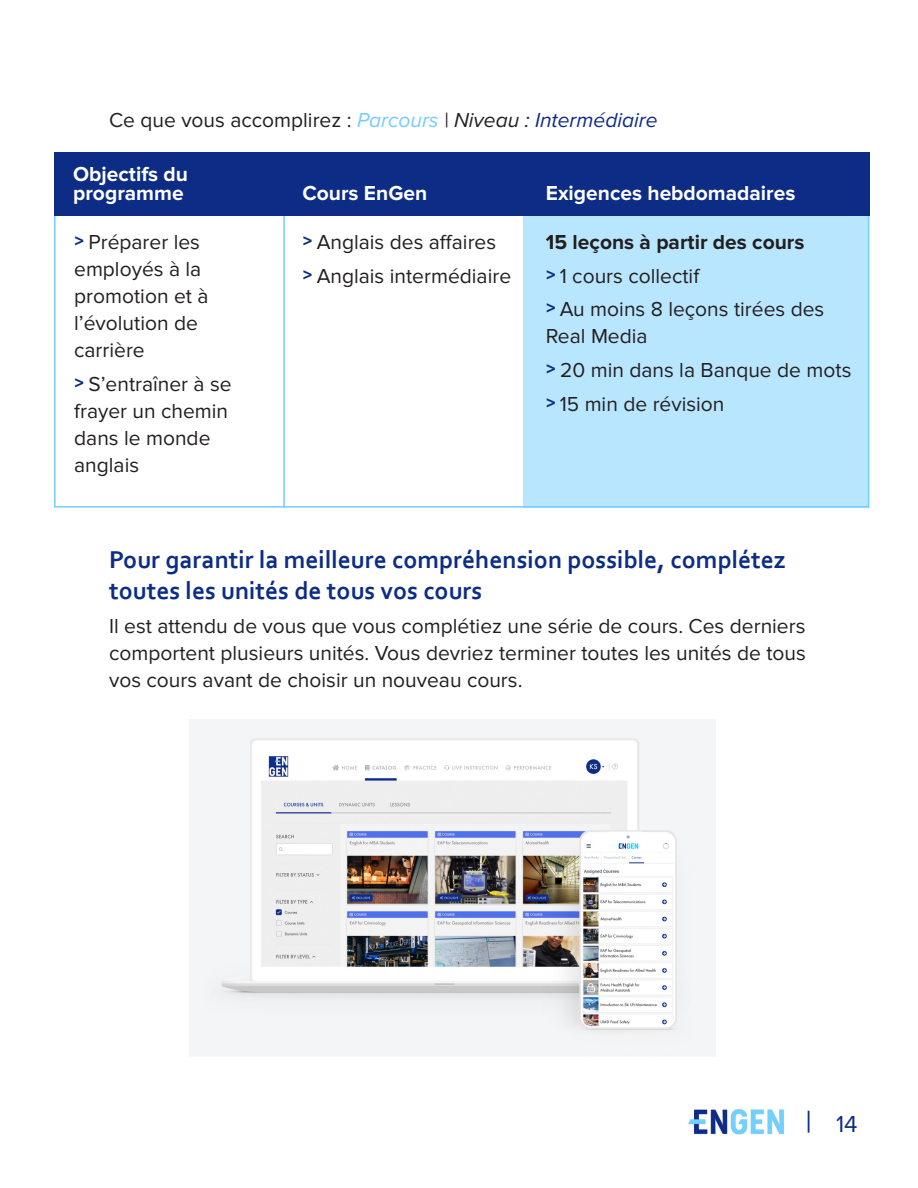
<style>
.page{position:relative;width:918px;height:1188px;background:#fff}
.page>*{position:absolute;margin:0;border:0;box-sizing:border-box;transform-origin:0 0}
.t1{font:700 25.5px/31.5px "Corbel";color:#0d2c86}
.t2{font:24px "Proxima Nova";color:#0d2c86}
.t3{font:21px/27px "Proxima Nova";color:#231f20}
.t4{font:700 21px/19.5px "Proxima Nova";color:#fff}
.t5{font:700 21px "Proxima Nova";color:#231f20}
.s1{font-style:italic;color:#73cdff}
.s2{font-style:italic}
.s3{font-style:italic;color:#0d2c86}
.s4{font-family:"Corbel";font-weight:700;font-size:19.5px;color:#0d2c86}
.s5{font-size:31.05px}
</style>
<div class="page">
<hr style="left:283px;top:213px;width:2px;height:295px;background:#73cdff">
<div style="left:524px;top:213px;width:345px;height:295px;background:#b9e6ff"></div>
<img style="left:688px;top:1109px;width:96px;height:26px">
<div style="left:54px;top:153px;width:815px;height:63px;background:#0d2c86"></div>
<img style="left:190px;top:719px;width:525px;height:337px">
<p class="t3" style="left:109px;top:107px;width:550px">Ce que vous accomplirez : <span class="s1">Parcours</span> <span class="s2">| Niveau :</span> <span class="s3">Intermédiaire</span></p>
<p class="t4" style="left:73px;top:165px;width:116px">Objectifs du programme</p>
<p class="t3" style="left:74px;top:229px;width:136px"><span class="s4">&gt;</span> Préparer les employés à la promotion et à l’évolution de carrière</p>
<p class="t3" style="left:74px;top:370px;width:159px"><span class="s4">&gt;</span> S’entraîner à se frayer un chemin dans le monde anglais</p>
<p class="t4" style="left:302px;top:183px;width:126px">Cours EnGen</p>
<p class="t4" style="left:546px;top:183px;width:251px">Exigences hebdomadaires</p>
<p class="t3" style="left:302px;top:229px;width:195px"><span class="s4">&gt;</span> Anglais des affaires</p>
<p class="t3" style="left:302px;top:262px;width:210px"><span class="s4">&gt;</span> Anglais intermédiaire</p>
<p class="t5" style="left:546px;top:230px;width:260px">15 leçons à partir des cours</p>
<p class="t3" style="left:546px;top:262px;width:155px"><span class="s4">&gt;</span> 1 cours collectif</p>
<p class="t3" style="left:546px;top:296px;width:280px"><span class="s4">&gt;</span> Au moins 8 leçons tirées des<br>Real Media</p>
<p class="t3" style="left:546px;top:357px;width:307px"><span class="s4">&gt;</span> 20 min dans la Banque de mots</p>
<p class="t3" style="left:546px;top:391px;width:180px"><span class="s4">&gt;</span> 15 min de révision</p>
<p class="t1" style="left:109px;top:543px;width:678px">Pour garantir la meilleure compréhension possible, complétez toutes les unités de tous vos cours</p>
<p class="t3" style="left:109px;top:613px;width:698px;text-align:justify">Il est attendu de vous que vous complétiez une série de cours. Ces derniers comportent plusieurs unités. Vous devriez terminer toutes les unités de tous vos cours avant de choisir un nouveau cours.</p>
<p class="t2" style="left:806px;top:1111px;width:54px"><span class="s5">|</span> 14</p>
</div>
